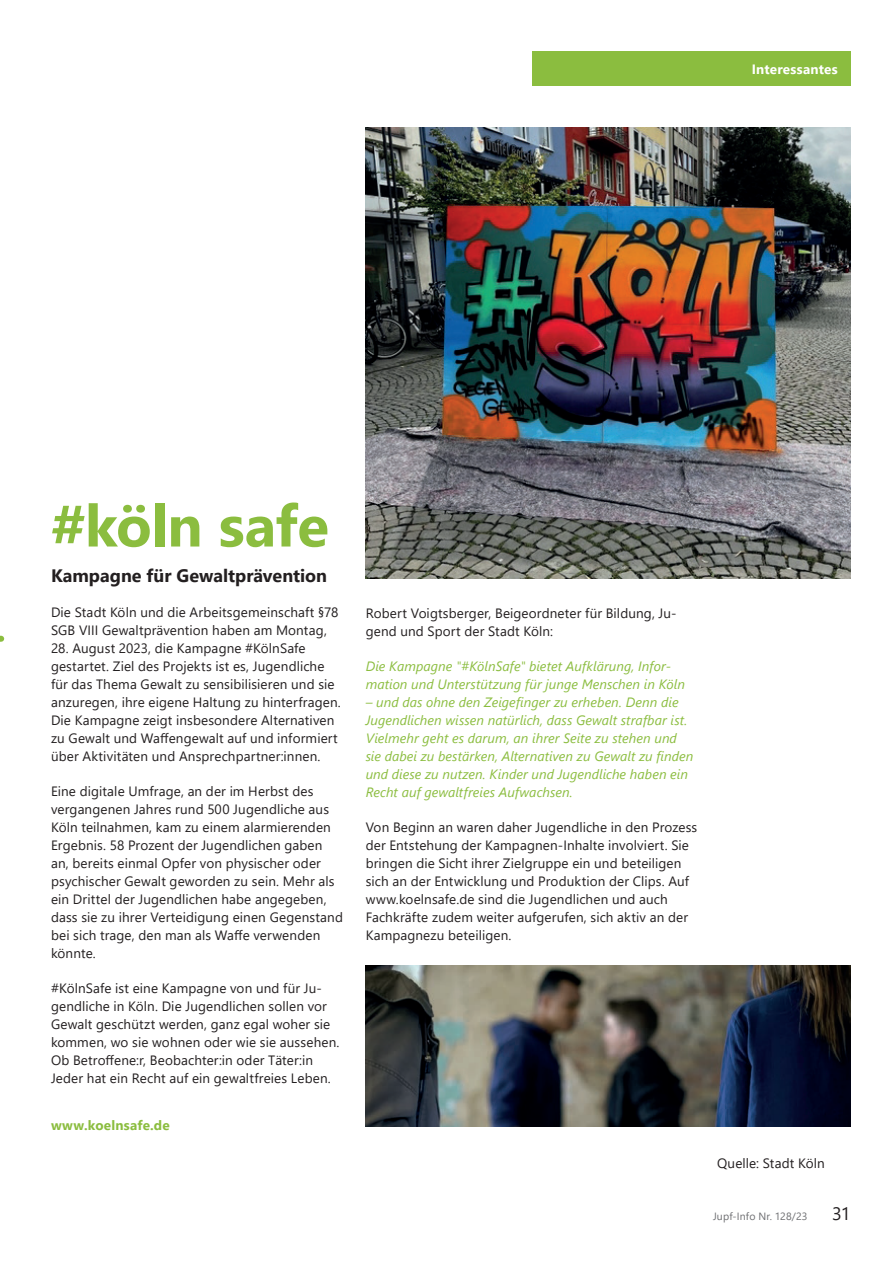
<style>
.page{position:relative;width:893px;height:1263px;background:#fff}
.page>*{position:absolute;margin:0;border:0;box-sizing:border-box;transform-origin:0 0}
.t1{font:700 58.5px "Segoe UI";letter-spacing:-.01em;color:#8bbd3f}
.t2{font:700 18px "Segoe UI";color:#231f20}
.t3{font:18px "Segoe UI";color:#231f20}
.t4{font:13.5px/18px "Segoe UI";letter-spacing:.01em;color:#231f20}
.t5{font:italic 13.5px/18px "Segoe UI";letter-spacing:.005em;color:#8bbd3f}
.t6{font:700 13.5px "Segoe UI";letter-spacing:.015em;color:#8bbd3f}
.t7{font:700 13.5px "Segoe UI";letter-spacing:.015em;color:#fff}
.t8{font:10.5px "Segoe UI";letter-spacing:.015em;color:#6c6d70}
</style>
<div class="page">
<div style="left:531px;top:52px;width:319px;height:34px;background:#8bbd3f"></div>
<img style="left:366px;top:128px;width:484px;height:450px">
<img style="left:366px;top:965px;width:484px;height:162px">
<p class="t7" style="left:752px;top:56px;width:87px">Interessantes</p>
<h1 class="t1" style="left:51px;top:471px;width:279px">#köln safe</h1>
<h2 class="t2" style="left:51px;top:558px;width:278px">Kampagne für Gewaltprävention</h2>
<p class="t4" style="left:51px;top:601px;width:289px">Die Stadt Köln und die Arbeitsgemeinschaft §78<br>SGB VIII Gewaltprävention haben am Montag,</p>
<p class="t4" style="left:51px;top:637px;width:291px">28. August 2023, die Kampagne #KölnSafe gestartet. Ziel des Projekts ist es, Jugendliche für das Thema Gewalt zu sensibilisieren und sie anzuregen, ihre eigene Haltung zu hinterfragen.<br>Die Kampagne zeigt insbesondere Alternativen zu Gewalt und Waffengewalt auf und informiert über Aktivitäten und Ansprechpartner:innen.</p>
<p class="t4" style="left:51px;top:780px;width:294px">Eine digitale Umfrage, an der im Herbst des vergangenen Jahres rund 500 Jugendliche aus Köln teilnahmen, kam zu einem alarmierenden Ergebnis. 58 Prozent der Jugendlichen gaben an, bereits einmal Opfer von physischer oder psychischer Gewalt geworden zu sein. Mehr als ein Drittel der Jugendlichen habe angegeben, dass sie zu ihrer Verteidigung einen Gegenstand bei sich trage, den man als Waffe verwenden könnte.</p>
<p class="t4" style="left:51px;top:977px;width:290px">#KölnSafe ist eine Kampagne von und für Ju&shy;gendliche in Köln. Die Jugendlichen sollen vor Gewalt geschützt werden, ganz egal woher sie kommen, wo sie wohnen oder wie sie aussehen.<br>Ob Betroffene:r, Beobachter:in oder Täter:in Jeder hat ein Recht auf ein gewaltfreies Leben.</p>
<p class="t6" style="left:51px;top:1112px;width:120px">www.koelnsafe.de</p>
<p class="t4" style="left:366px;top:603px;width:312px">Robert Voigtsberger, Beigeordneter für Bildung, Ju&shy;gend und Sport der Stadt Köln:</p>
<p class="t5" style="left:366px;top:655px;width:321px">Die Kampagne "#KölnSafe" bietet Aufklärung, Infor&shy;mation und Unterstützung für junge Menschen in Köln</p>
<p class="t5" style="left:366px;top:691px;width:329px">– und das ohne den Zeigefinger zu erheben. Denn die Jugendlichen wissen natürlich, dass Gewalt strafbar ist.<br>Vielmehr geht es darum, an ihrer Seite zu stehen und sie dabei zu bestärken, Alternativen zu Gewalt zu finden und diese zu nutzen. Kinder und Jugendliche haben ein Recht auf gewaltfreies Aufwachsen.</p>
<p class="t4" style="left:366px;top:817px;width:333px">Von Beginn an waren daher Jugendliche in den Prozess der Entstehung der Kampagnen-Inhalte involviert. Sie bringen die Sicht ihrer Zielgruppe ein und beteiligen sich an der Entwicklung und Produktion der Clips. Auf www.koelnsafe.de sind die Jugendlichen und auch Fachkräfte zudem weiter aufgerufen, sich aktiv an der Kampagnezu beteiligen.</p>
<p class="t4" style="left:717px;top:1153px;width:109px">Quelle: Stadt Köln</p>
<p class="t8" style="left:713px;top:1207px;width:96px">Jupf-Info Nr. 128/23</p>
<h2 class="t3" style="left:832px;top:1197px;width:20px">31</h2>
</div>
